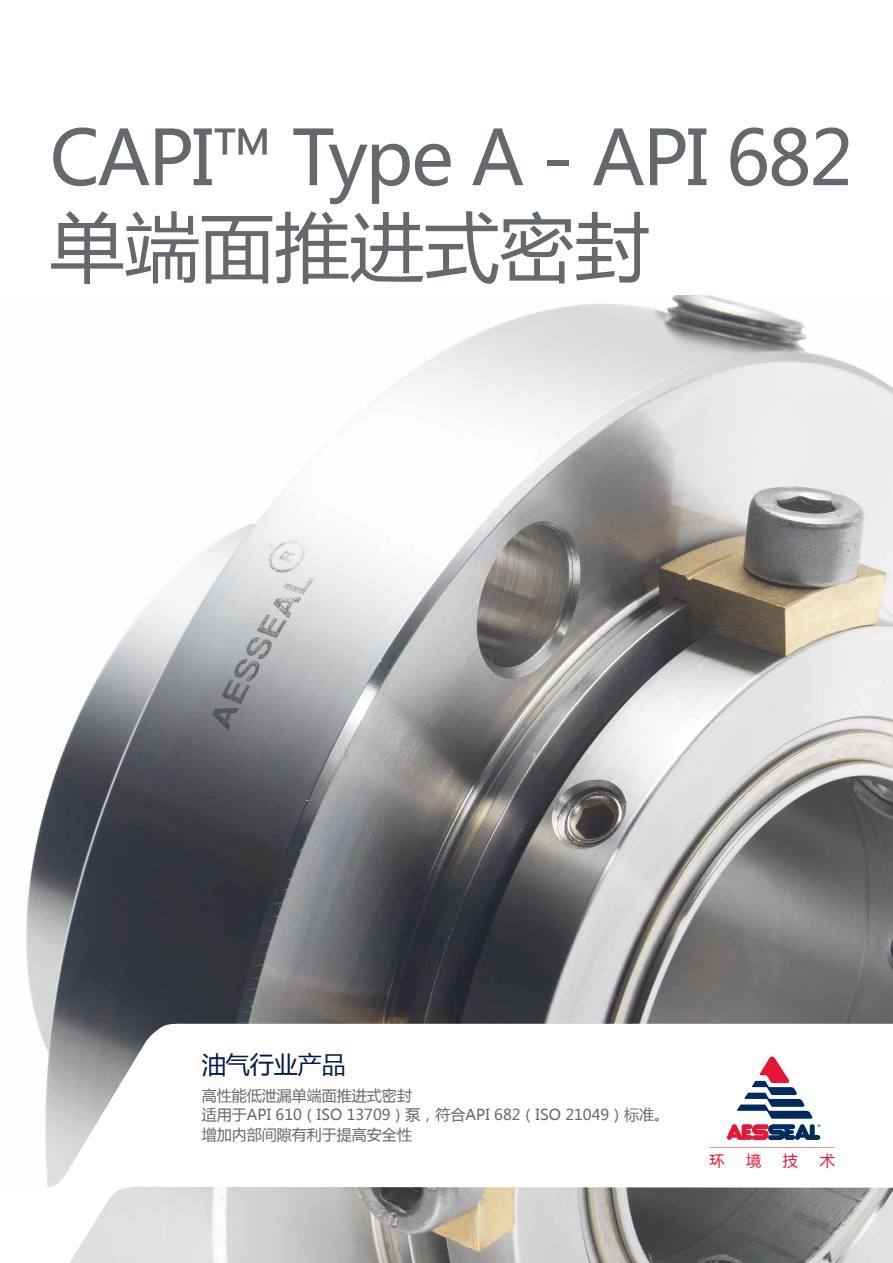
<style>
.page{position:relative;width:893px;height:1263px;background:#fff}
.page>*{position:absolute;margin:0;border:0;box-sizing:border-box;transform-origin:0 0}
.t1{font:75px/88.8px "Microsoft Ya Hei";letter-spacing:-.03em;color:#65696e}
.t2{font:24px "Microsoft Ya Hei";color:#001b49}
.t3{font:15.15px "Microsoft Ya Hei";color:#e3173e}
.t4{font:15px/19.5px "Microsoft Ya Hei";color:#65696e}
</style>
<div class="page">
<img style="left:26px;top:296px;width:867px;height:727px">
<svg style="left:37px;top:1023px;width:856px;height:240px"></svg>
<svg style="left:710px;top:1147px;width:125px;height:1px"></svg>
<svg style="left:727px;top:1056px;width:93px;height:84px"></svg>
<h1 class="t1" style="left:50px;top:111px;width:805px">CAPI™ Type A - API 682单端面推进式密封</h1>
<h2 class="t2" style="left:202px;top:1048px;width:145px">油气行业产品</h2>
<p class="t4" style="left:202px;top:1085px;width:469px">高性能低泄漏单端面推进式密封<br>适用于API 610（ISO 13709）泵，符合API 682（ISO 21049）标准。增加内部间隙有利于提高安全性</p>
<p class="t3" style="left:709px;top:1150px;width:17px">环</p>
<p class="t3" style="left:746px;top:1150px;width:17px">境</p>
<p class="t3" style="left:783px;top:1150px;width:17px">技</p>
<p class="t3" style="left:820px;top:1150px;width:17px">术</p>
</div>
